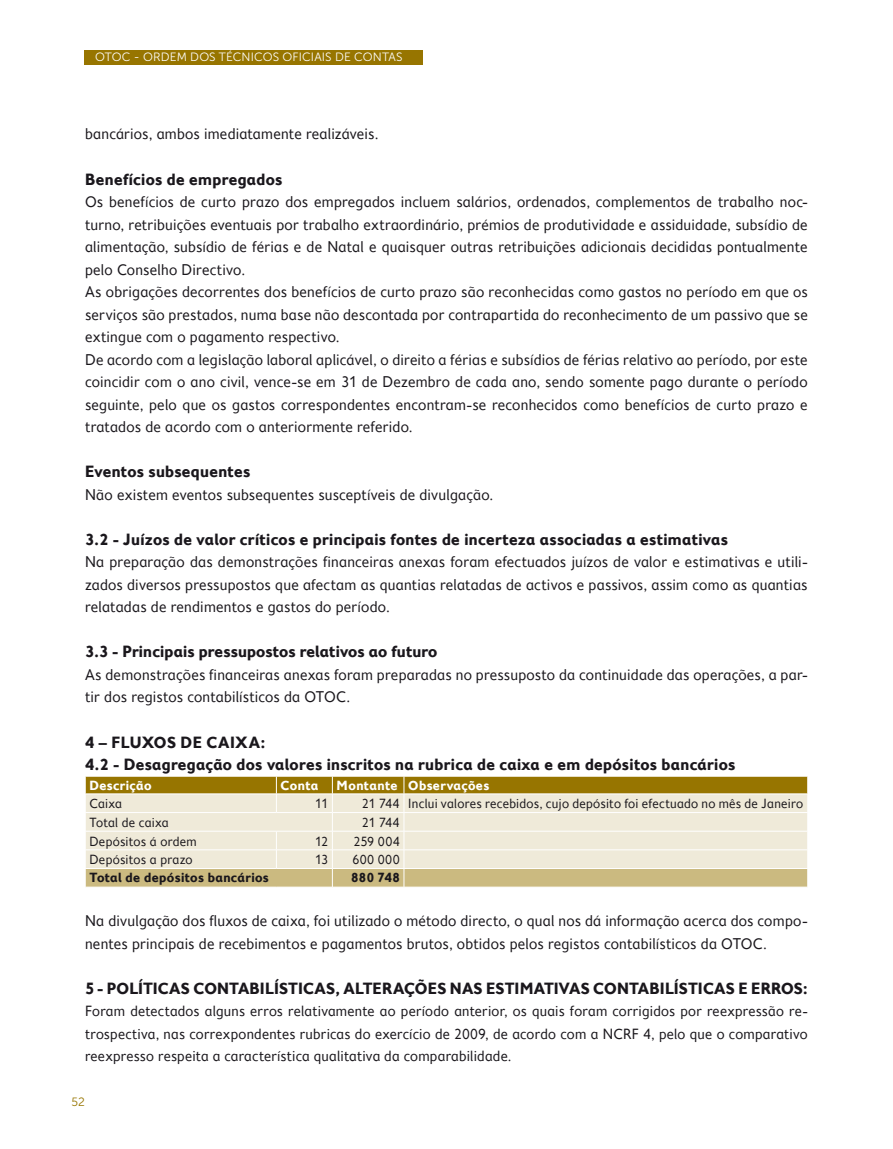
<style>
.page{position:relative;width:893px;height:1149px;background:#fff}
.page>*{position:absolute;margin:0;border:0;box-sizing:border-box;transform-origin:0 0}
.t1{font:700 16.5px/22.5px "Fiendstar";color:#1a171c}
.t2{font:15.75px/22.5px "Fiendstar";color:#1a171c}
.t3{font:15px/22.5px "Fiendstar";color:#1a171c;text-align:justify}
.t4{font:13.5px "Fiendstar";letter-spacing:.005em;color:#1a171c}
.t5{font:700 13.5px "Fiendstar";letter-spacing:.01em;color:#fff}
.t6{font:700 13.5px "Fiendstar";letter-spacing:.01em;color:#1a171c}
.t7{font:12px "Museo Sans 300";letter-spacing:.015em;color:#fff}
.t8{font:12px "Museo Sans 300";color:#977500}
</style>
<div class="page">
<div style="left:85px;top:50px;width:338px;height:14px;background:#977500"></div>
<svg style="left:85px;top:776px;width:723px;height:110px;background:#ddd2ac"></svg>
<p class="t7" style="left:95px;top:50px;width:309px">OTOC - ORDEM DOS TÉCNICOS OFICIAIS DE CONTAS</p>
<p class="t2" style="left:85px;top:123px;width:295px">bancários, ambos imediatamente realizáveis.</p>
<p class="t1" style="left:85px;top:167px;width:199px">Benefícios de empregados</p>
<p class="t2" style="left:85px;top:190px;width:724px">Os benefícios de curto prazo dos empregados incluem salários, ordenados, complementos de trabalho noc&shy;turno, retribuições eventuais por trabalho extraordinário, prémios de produtividade e assiduidade, subsídio de alimentação, subsídio de férias e de Natal e quaisquer outras retribuições adicionais decididas pontualmente pelo Conselho Directivo.<br>As obrigações decorrentes dos benefícios de curto prazo são reconhecidas como gastos no período em que os serviços são prestados, numa base não descontada por contrapartida do reconhecimento de um passivo que se extingue com o pagamento respectivo.<br>De acordo com a legislação laboral aplicável, o direito a férias e subsídios de férias relativo ao período, por este coincidir com o ano civil, vence-se em 31 de Dezembro de cada ano, sendo somente pago durante o período seguinte, pelo que os gastos correspondentes encontram-se reconhecidos como benefícios de curto prazo e tratados de acordo com o anteriormente referido.</p>
<p class="t1" style="left:85px;top:460px;width:167px">Eventos subsequentes</p>
<p class="t2" style="left:85px;top:483px;width:410px">Não existem eventos subsequentes susceptíveis de divulgação.</p>
<p class="t1" style="left:85px;top:527px;width:645px">3.2 - Juízos de valor críticos e principais fontes de incerteza associadas a estimativas</p>
<p class="t2" style="left:85px;top:550px;width:724px;text-align:justify">Na preparação das demonstrações financeiras anexas foram efectuados juízos de valor e estimativas e utili&shy;zados diversos pressupostos que afectam as quantias relatadas de activos e passivos, assim como as quantias relatadas de rendimentos e gastos do período.</p>
<p class="t1" style="left:85px;top:640px;width:354px">3.3 - Principais pressupostos relativos ao futuro</p>
<p class="t2" style="left:85px;top:663px;width:724px">As demonstrações financeiras anexas foram preparadas no pressuposto da continuidade das operações, a par&shy;tir dos registos contabilísticos da OTOC.</p>
<p class="t1" style="left:85px;top:730px;width:652px">4 – FLUXOS DE CAIXA:<br>4.2 - Desagregação dos valores inscritos na rubrica de caixa e em depósitos bancários</p>
<p class="t5" style="left:89px;top:777px;width:64px">Descrição</p>
<p class="t5" style="left:281px;top:777px;width:39px">Conta</p>
<p class="t5" style="left:337px;top:777px;width:154px">Montante Observações</p>
<p class="t4" style="left:89px;top:796px;width:34px">Caixa</p>
<p class="t4" style="left:315px;top:796px;width:15px">11</p>
<p class="t4" style="left:362px;top:796px;width:443px">21 744 Inclui valores recebidos, cujo depósito foi efectuado no mês de Janeiro</p>
<p class="t4" style="left:89px;top:814px;width:81px">Total de caixa</p>
<p class="t4" style="left:362px;top:814px;width:39px">21 744</p>
<p class="t4" style="left:89px;top:833px;width:109px">Depósitos á ordem</p>
<p class="t4" style="left:315px;top:833px;width:15px">12</p>
<p class="t4" style="left:353px;top:833px;width:48px">259 004</p>
<p class="t4" style="left:89px;top:852px;width:105px">Depósitos a prazo</p>
<p class="t4" style="left:315px;top:852px;width:15px">13</p>
<p class="t4" style="left:352px;top:852px;width:49px">600 000</p>
<p class="t6" style="left:89px;top:869px;width:181px">Total de depósitos bancários</p>
<p class="t6" style="left:351px;top:869px;width:50px">880 748</p>
<p class="t2" style="left:85px;top:909px;width:724px">Na divulgação dos fluxos de caixa, foi utilizado o método directo, o qual nos dá informação acerca dos compo&shy;nentes principais de recebimentos e pagamentos brutos, obtidos pelos registos contabilísticos da OTOC.</p>
<p class="t1" style="left:85px;top:976px;width:724px">5 - POLÍTICAS CONTABILÍSTICAS, ALTERAÇÕES NAS ESTIMATIVAS CONTABILÍSTICAS E ERROS:</p>
<p class="t3" style="left:85px;top:999px;width:724px">Foram detectados alguns erros relativamente ao período anterior, os quais foram corrigidos por reexpressão re&shy;trospectiva, nas correxpondentes rubricas do exercício de 2009, de acordo com a NCRF 4, pelo que o comparativo reexpresso respeita a característica qualitativa da comparabilidade.</p>
<p class="t8" style="left:72px;top:1094px;width:15px">52</p>
</div>
